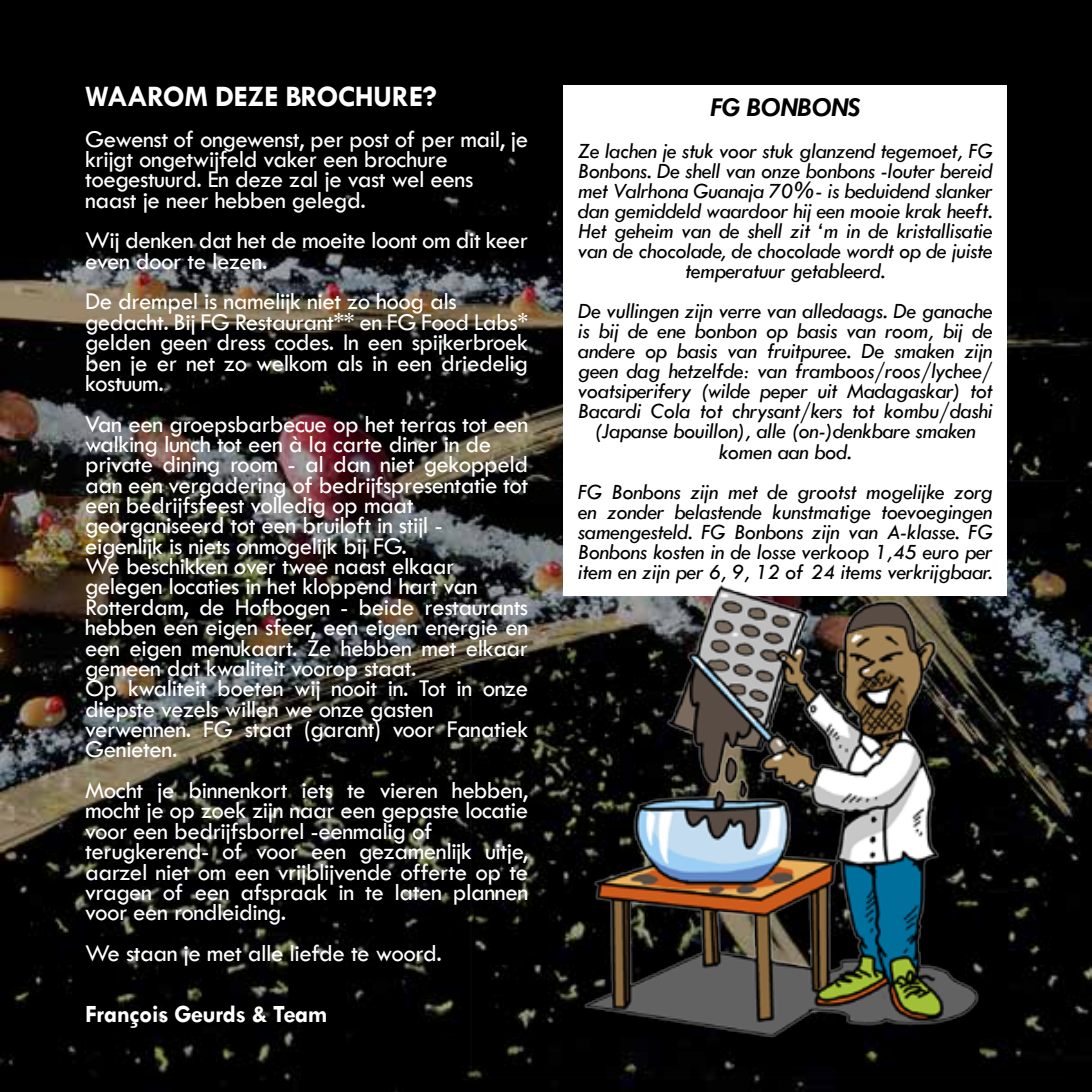
<style>
.page{position:relative;width:1092px;height:1092px;background:#fff}
.page>*{position:absolute;margin:0;border:0;box-sizing:border-box;transform-origin:0 0}
.t1{font:700 30px "Tw Cen";letter-spacing:-.02em;color:#fff}
.t2{font:italic 700 27.5px "Tw Cen";letter-spacing:-.02em;color:#000}
.t3{font:25px/20.2px "Tw Cen";letter-spacing:-.02em;color:#fff}
.t4{font:700 25px "Tw Cen";letter-spacing:-.02em;color:#fff}
.t5{font:italic 22.5px/20px "Tw Cen";letter-spacing:-.02em;color:#000;text-align:center}
</style>
<div class="page">
<img style="left:0;top:0;width:1091px;height:1091px">
<div style="left:563px;top:85px;width:443px;height:510px;background:#fff"></div>
<img style="left:470px;top:480px;width:597px;height:597px">
<p class="t1" style="left:85px;top:78px;width:353px">WAAROM DEZE BROCHURE?</p>
<p class="t3" style="left:85px;top:128px;width:444px">Gewenst of ongewenst, per post of per mail, je krijgt ongetwijfeld vaker een brochure toegestuurd. En deze zal je vast wel eens naast je neer hebben gelegd.</p>
<p class="t3" style="left:85px;top:230px;width:444px">Wij denken dat het de moeite loont om dit keer even door te lezen.</p>
<p class="t3" style="left:85px;top:291px;width:444px">De drempel is namelijk niet zo hoog als gedacht. Bij FG Restaurant** en FG Food Labs* gelden geen dress codes. In een spijkerbroek ben je er net zo welkom als in een driedelig kostuum.</p>
<p class="t3" style="left:85px;top:413px;width:444px">Van een groepsbarbecue op het terras tot een walking lunch tot een à la carte diner in de private dining room - al dan niet gekoppeld aan een vergadering of bedrijfspresentatie tot een bedrijfsfeest volledig op maat georganiseerd tot een bruiloft in stijl -<br>eigenlijk is niets onmogelijk bij FG.<br>We beschikken over twee naast elkaar gelegen locaties in het kloppend hart van Rotterdam, de Hofbogen - beide restaurants hebben een eigen sfeer, een eigen energie en een eigen menukaart. Ze hebben met elkaar gemeen dat kwaliteit voorop staat.<br>Op kwaliteit boeten wij nooit in. Tot in onze diepste vezels willen we onze gasten verwennen. FG staat (garant) voor Fanatiek Genieten.</p>
<p class="t3" style="left:85px;top:780px;width:444px">Mocht je binnenkort iets te vieren hebben, mocht je op zoek zijn naar een gepaste locatie voor een bedrijfsborrel -eenmalig of terugkerend- of voor een gezamenlijk uitje, aarzel niet om een vrijblijvende offerte op te vragen of een afspraak in te laten plannen voor een rondleiding.</p>
<p class="t3" style="left:85px;top:942px;width:358px">We staan je met alle liefde te woord.</p>
<p class="t4" style="left:85px;top:999px;width:244px">François Geurds &amp; Team</p>
<p class="t2" style="left:710px;top:90px;width:151px">FG BONBONS</p>
<p class="t5" style="left:578px;top:141px;width:416px">Ze lachen je stuk voor stuk glanzend tegemoet, FG Bonbons. De shell van onze bonbons -louter bereid met Valrhona Guanaja 70%- is beduidend slanker dan gemiddeld waardoor hij een mooie krak heeft.<br>Het geheim van de shell zit ‘m in de kristallisatie van de chocolade, de chocolade wordt op de juiste temperatuur getableerd.</p>
<p class="t5" style="left:578px;top:301px;width:416px">De vullingen zijn verre van alledaags. De ganache is bij de ene bonbon op basis van room, bij de andere op basis van fruitpuree. De smaken zijn geen dag hetzelfde: van framboos/roos/lychee/ voatsiperifery (wilde peper uit Madagaskar) tot Bacardi Cola tot chrysant/kers tot kombu/dashi (Japanse bouillon), alle (on-)denkbare smaken komen aan bod.</p>
<p class="t5" style="left:578px;top:481px;width:416px;text-align:justify">FG Bonbons zijn met de grootst mogelijke zorg en zonder belastende kunstmatige toevoegingen samengesteld. FG Bonbons zijn van A-klasse. FG Bonbons kosten in de losse verkoop 1,45 euro per item en zijn per 6, 9, 12 of 24 items verkrijgbaar.</p>
</div>
